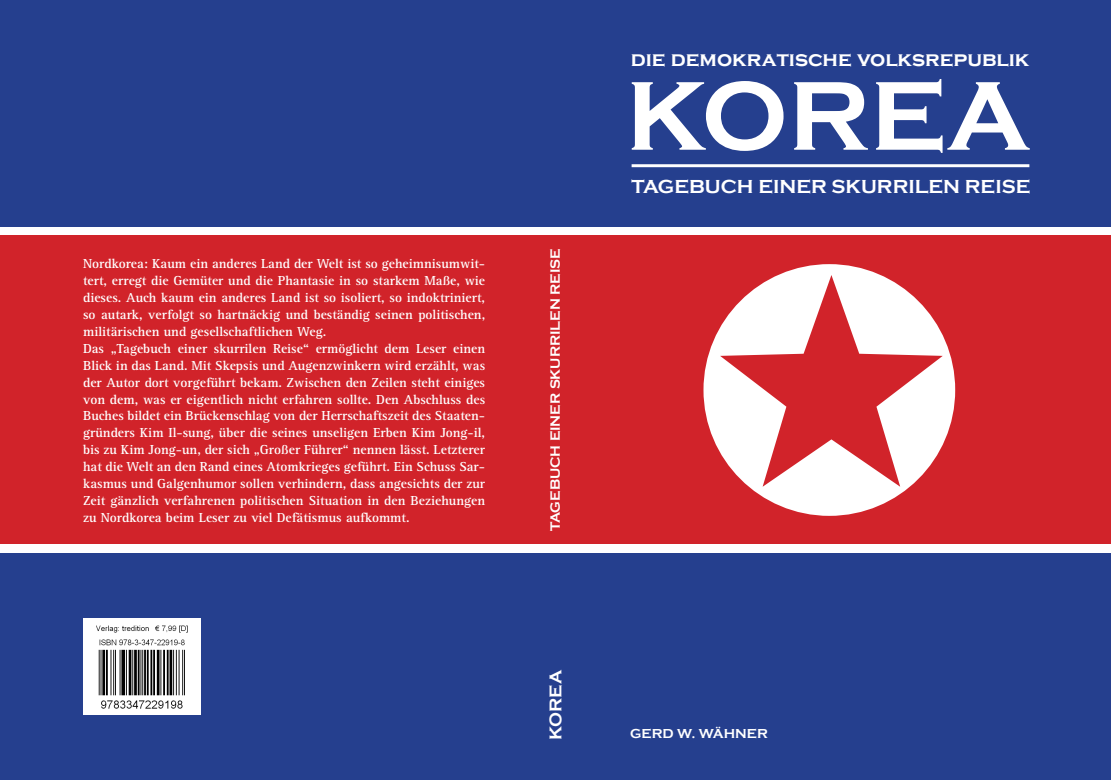
<style>
.page{position:relative;width:1111px;height:780px;background:#fff}
.page>*{position:absolute;margin:0;border:0;box-sizing:border-box;transform-origin:0 0}
.t1{font:700 101.25px "Copperplate Gothic";color:#fff}
.t2{font:700 21.25px "Copperplate Gothic";color:#fff}
.t3{font:700 19.38px "Copperplate Gothic";color:#fff}
.t4{font:700 17.5px "Copperplate Gothic";color:#fff}
.t5{font:700 13.75px "Copperplate Gothic";color:#fff}
.t6{font:700 13.5px/16.9px "Rotis Serif";color:#fff}
.t7{font:700 13.38px "Copperplate Gothic";color:#fff}
</style>
<div class="page">
<div style="left:0;top:0;width:1110px;height:227px;background:#253f8e"></div>
<div style="left:0;top:553px;width:1110px;height:227px;background:#253f8e"></div>
<div style="left:0;top:236px;width:1110px;height:308px;background:#d1232a"></div>
<hr style="left:631px;top:164px;width:398px;height:3px;background:#fff">
<svg style="left:703px;top:264px;width:252px;height:252px;fill:#fff"></svg>
<img style="left:83px;top:618px;width:117px;height:96px">
<p class="t6" style="left:83px;top:256px;width:403px">Nordkorea: Kaum ein anderes Land der Welt ist so geheimnisumwit&shy;tert, erregt die Gemüter und die Phantasie in so starkem Maße, wie dieses. Auch kaum ein anderes Land ist so isoliert, so indoktriniert, so autark, verfolgt so hartnäckig und beständig seinen politischen, militärischen und gesellschaftlichen Weg.<br>Das „Tagebuch einer skurrilen Reise“ ermöglicht dem Leser einen Blick in das Land. Mit Skepsis und Augenzwinkern wird erzählt, was der Autor dort vorgeführt bekam. Zwischen den Zeilen steht einiges von dem, was er eigentlich nicht erfahren sollte. Den Abschluss des Buches bildet ein Brückenschlag von der Herrschaftszeit des Staaten&shy;gründers Kim Il-sung, über die seines unseligen Erben Kim Jong-il, bis zu Kim Jong-un, der sich „Großer Führer“ nennen lässt. Letzterer hat die Welt an den Rand eines Atomkrieges geführt. Ein Schuss Sar&shy;kasmus und Galgenhumor sollen verhindern, dass angesichts der zur Zeit gänzlich verfahrenen politischen Situation in den Beziehungen zu Nordkorea beim Leser zu viel Defätismus aufkommt.</p>
<p class="t5" style="left:547px;top:531px;width:284px;rotate:-90deg">TAGEBUCH EINER SKURRILEN REISE</p>
<p class="t4" style="left:546px;top:739px;width:71px;rotate:-90deg">KOREA</p>
<h2 class="t2" style="left:630px;top:47px;width:400px">die demokratische volksrepublik</h2>
<h1 class="t1" style="left:625px;top:60px;width:405px">KOREA</h1>
<h3 class="t3" style="left:631px;top:176px;width:400px">TAGEBUCH EINER SKURRILEN REISE</h3>
<p class="t7" style="left:630px;top:726px;width:139px">GERD W. WÄHNER</p>
</div>
